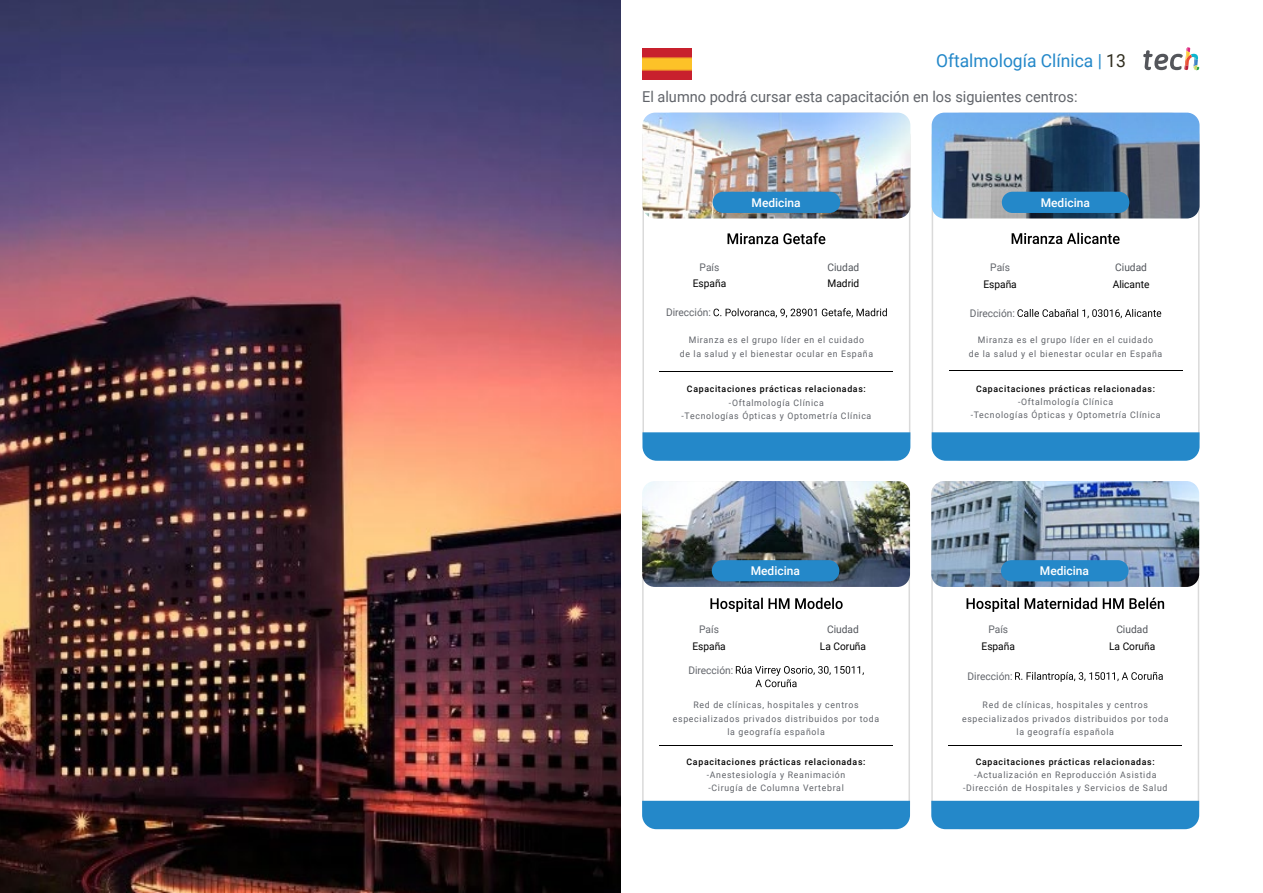
<style>
.page{position:relative;width:1263px;height:893px;background:#fff}
.page>*{position:absolute;margin:0;border:0;box-sizing:border-box;transform-origin:0 0}
.t1{font:18px "Roboto";color:#2488c9}
.t2{font:15px "Roboto";color:#61646a}
.t3{font:500 12px "Roboto";color:#fff}
.t4{font:10.5px "Roboto";color:#61646a}
.t5{font:10.5px "Roboto";color:#000}
.t6{font:10.5px "Roboto";color:#52555b}
.t7{font:9px/13.5px "Roboto";letter-spacing:.08em;color:#61646a;text-align:center}
.t8{font:500 9px "Roboto";letter-spacing:.08em;color:#000}
.s1{color:#312e20}
</style>
<div class="page">
<svg style="left:1143px;top:47px;width:56px;height:24px"></svg>
<img style="left:642px;top:49px;width:49px;height:30px">
<img style="left:0;top:0;width:621px;height:893px">
<svg style="left:931px;top:112px;width:269px;height:338px"></svg>
<img style="left:932px;top:113px;width:267px;height:105px">
<div style="left:1002px;top:192px;width:127px;height:21px;background:#2488c9;border-radius:11px"></div>
<svg style="left:932px;top:432px;width:267px;height:29px;background:#2a8bca"></svg>
<hr style="left:949px;top:370px;width:233px;height:1px;background:#000">
<svg style="left:1012px;top:233px;width:107px;height:11px"></svg>
<svg style="left:1017px;top:309px;width:144px;height:9px"></svg>
<svg style="left:642px;top:112px;width:269px;height:338px"></svg>
<img style="left:642px;top:113px;width:268px;height:105px">
<div style="left:713px;top:192px;width:127px;height:21px;background:#2488c9;border-radius:11px"></div>
<svg style="left:642px;top:432px;width:268px;height:29px;background:#2a8bca"></svg>
<hr style="left:659px;top:371px;width:234px;height:1px;background:#000">
<svg style="left:727px;top:233px;width:98px;height:11px"></svg>
<svg style="left:713px;top:308px;width:174px;height:10px"></svg>
<svg style="left:642px;top:505px;width:269px;height:325px"></svg>
<img style="left:642px;top:481px;width:268px;height:106px">
<div style="left:712px;top:560px;width:127px;height:21px;background:#2488c9;border-radius:11px"></div>
<div style="left:642px;top:801px;width:268px;height:28px;background:#2488c9"></div>
<hr style="left:659px;top:745px;width:234px;height:1px;background:#000">
<svg style="left:710px;top:598px;width:133px;height:14px"></svg>
<svg style="left:736px;top:666px;width:128px;height:21px"></svg>
<svg style="left:931px;top:501px;width:269px;height:329px"></svg>
<img style="left:931px;top:481px;width:268px;height:106px">
<div style="left:1001px;top:560px;width:127px;height:21px;background:#2488c9;border-radius:11px"></div>
<div style="left:931px;top:801px;width:268px;height:28px;background:#2488c9"></div>
<hr style="left:948px;top:745px;width:234px;height:1px;background:#000">
<svg style="left:1015px;top:672px;width:148px;height:10px"></svg>
<svg style="left:966px;top:598px;width:198px;height:14px"></svg>
<h1 class="t1" style="left:936px;top:48px;width:191px">Oftalmología Clínica | <span class="s1">13</span></h1>
<h2 class="t2" style="left:642px;top:86px;width:437px">El alumno podrá cursar esta capacitación en los siguientes centros:</h2>
<h3 class="t3" style="left:751px;top:194px;width:51px">Medicina</h3>
<h3 class="t3" style="left:1041px;top:194px;width:51px">Medicina</h3>
<p class="t4" style="left:700px;top:260px;width:21px">País</p>
<p class="t5" style="left:693px;top:276px;width:35px">España</p>
<p class="t6" style="left:827px;top:260px;width:33px">Ciudad</p>
<p class="t5" style="left:827px;top:276px;width:33px">Madrid</p>
<p class="t4" style="left:990px;top:260px;width:21px">País</p>
<p class="t5" style="left:983px;top:277px;width:35px">España</p>
<p class="t6" style="left:1115px;top:260px;width:33px">Ciudad</p>
<p class="t5" style="left:1113px;top:277px;width:38px">Alicante</p>
<p class="t4" style="left:666px;top:305px;width:46px">Dirección:</p>
<p class="t7" style="left:680px;top:333px;width:195px">Miranza es el grupo líder en el cuidado<br>de la salud y el bienestar ocular en España</p>
<p class="t8" style="left:687px;top:383px;width:180px">Capacitaciones prácticas relacionadas:</p>
<p class="t7" style="left:681px;top:395px;width:191px">-Oftalmología Clínica<br>-Tecnologías Ópticas y Optometría Clínica</p>
<p class="t4" style="left:970px;top:306px;width:46px">Dirección:</p>
<p class="t7" style="left:969px;top:333px;width:195px">Miranza es el grupo líder en el cuidado<br>de la salud y el bienestar ocular en España</p>
<p class="t8" style="left:976px;top:382px;width:180px">Capacitaciones prácticas relacionadas:</p>
<p class="t7" style="left:971px;top:395px;width:191px">-Oftalmología Clínica<br>-Tecnologías Ópticas y Optometría Clínica</p>
<h3 class="t3" style="left:751px;top:563px;width:51px">Medicina</h3>
<h3 class="t3" style="left:1040px;top:563px;width:51px">Medicina</h3>
<p class="t4" style="left:699px;top:622px;width:21px">País</p>
<p class="t5" style="left:692px;top:638px;width:35px">España</p>
<p class="t6" style="left:827px;top:622px;width:33px">Ciudad</p>
<p class="t5" style="left:820px;top:638px;width:48px">La Coruña</p>
<p class="t4" style="left:988px;top:622px;width:21px">País</p>
<p class="t5" style="left:981px;top:639px;width:35px">España</p>
<p class="t6" style="left:1116px;top:622px;width:33px">Ciudad</p>
<p class="t5" style="left:1109px;top:639px;width:48px">La Coruña</p>
<p class="t4" style="left:688px;top:662px;width:46px">Dirección:</p>
<p class="t7" style="left:673px;top:698px;width:208px">Red de clínicas, hospitales y centros especializados privados distribuidos por toda la geografía española</p>
<p class="t8" style="left:686px;top:755px;width:180px">Capacitaciones prácticas relacionadas:</p>
<p class="t7" style="left:707px;top:768px;width:140px;text-align:left">-Anestesiología y Reanimación -Cirugía de Columna Vertebral</p>
<p class="t4" style="left:968px;top:669px;width:46px">Dirección:</p>
<p class="t7" style="left:962px;top:698px;width:208px">Red de clínicas, hospitales y centros especializados privados distribuidos por toda la geografía española</p>
<p class="t8" style="left:976px;top:755px;width:180px">Capacitaciones prácticas relacionadas:</p>
<p class="t7" style="left:963px;top:768px;width:206px">-Actualización en Reproducción Asistida -Dirección de Hospitales y Servicios de Salud</p>
</div>
